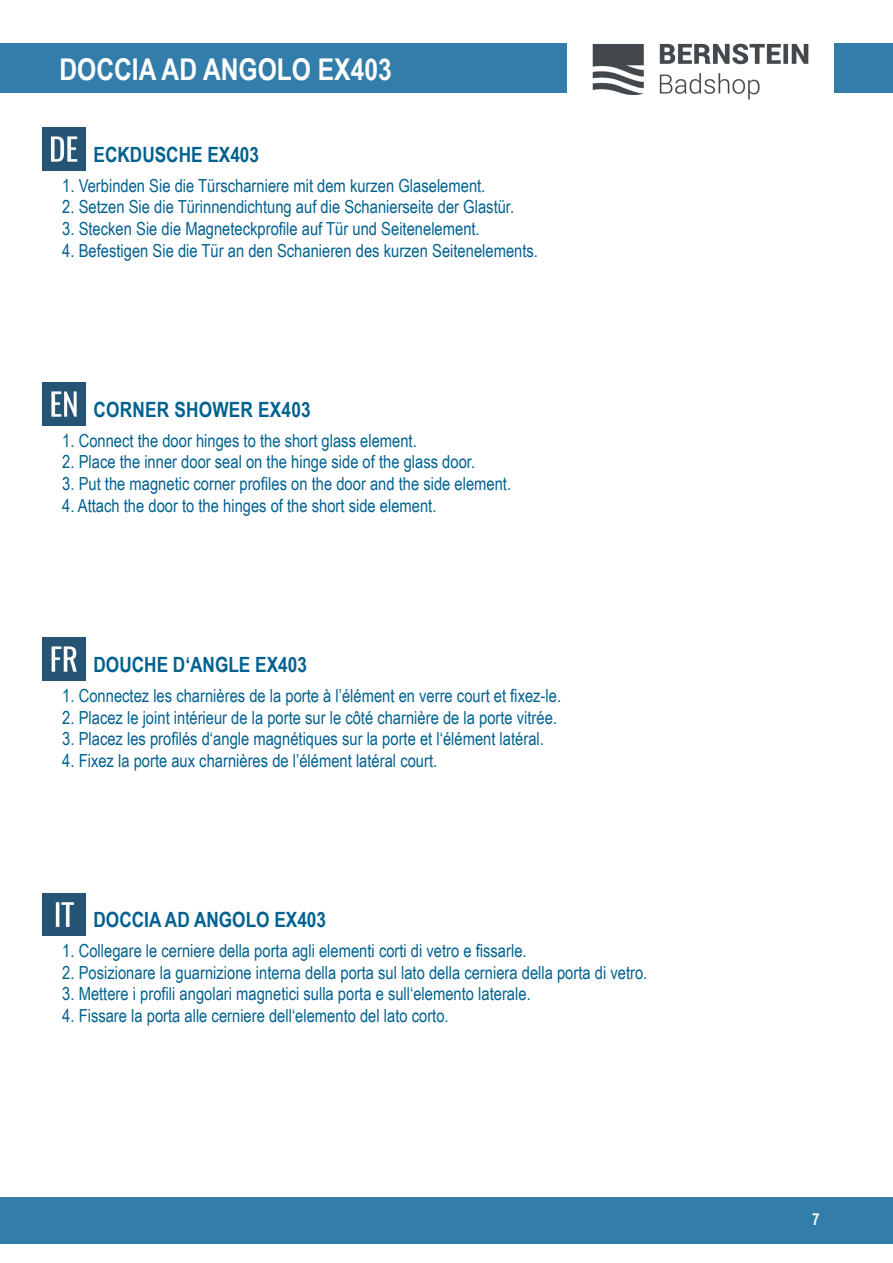
<style>
.page{position:relative;width:893px;height:1263px;background:#fff}
.page>*{position:absolute;margin:0;border:0;box-sizing:border-box;transform-origin:0 0}
.t1{font:700 30px "Arial Narrow";color:#fff}
.Fließtext{font:700 21px "Arial Narrow";color:#00618f}
.Aufzählung{font:18px "Arial Narrow";color:#00618f}
.t2{font:700 16.5px "Arial Narrow";color:#fff}
</style>
<div class="page">
<div style="left:0;top:43px;width:893px;height:50px;background:#337dab"></div>
<div style="left:0;top:1197px;width:893px;height:47px;background:#337dab"></div>
<img style="left:568px;top:43px;width:265px;height:57px">
<img style="left:43px;top:383px;width:42px;height:42px">
<img style="left:43px;top:638px;width:42px;height:42px">
<img style="left:43px;top:893px;width:42px;height:42px">
<img style="left:43px;top:128px;width:42px;height:42px">
<h1 class="t1" style="left:60px;top:47px;width:334px">DOCCIA AD ANGOLO EX403</h1>
<p class="Fließtext" style="left:94px;top:139px;width:167px">ECKDUSCHE EX403</p>
<p class="Aufzählung" style="left:62px;top:172px;width:425px">1. Verbinden Sie die Türscharniere mit dem kurzen Glaselement.</p>
<p class="Aufzählung" style="left:62px;top:194px;width:453px">2. Setzen Sie die Türinnendichtung auf die Schanierseite der Glastür.</p>
<p class="Aufzählung" style="left:62px;top:215px;width:419px">3. Stecken Sie die Magneteckprofile auf Tür und Seitenelement.</p>
<p class="Aufzählung" style="left:62px;top:237px;width:477px">4. Befestigen Sie die Tür an den Schanieren des kurzen Seitenelements.</p>
<p class="Fließtext" style="left:94px;top:394px;width:219px">CORNER SHOWER EX403</p>
<p class="Aufzählung" style="left:62px;top:427px;width:356px">1. Connect the door hinges to the short glass element.</p>
<p class="Aufzählung" style="left:62px;top:449px;width:414px">2. Place the inner door seal on the hinge side of the glass door.</p>
<p class="Aufzählung" style="left:62px;top:470px;width:450px">3. Put the magnetic corner profiles on the door and the side element.</p>
<p class="Aufzählung" style="left:62px;top:492px;width:376px">4. Attach the door to the hinges of the short side element.</p>
<p class="Fließtext" style="left:94px;top:649px;width:215px">DOUCHE D‘ANGLE EX403</p>
<p class="Aufzählung" style="left:62px;top:682px;width:500px">1. Connectez les charnières de la porte à l’élément en verre court et fixez-le.</p>
<p class="Aufzählung" style="left:62px;top:704px;width:496px">2. Placez le joint intérieur de la porte sur le côté charnière de la porte vitrée.</p>
<p class="Aufzählung" style="left:62px;top:726px;width:483px">3. Placez les profilés d‘angle magnétiques sur la porte et l‘élément latéral.</p>
<p class="Aufzählung" style="left:62px;top:747px;width:376px">4. Fixez la porte aux charnières de l’élément latéral court.</p>
<p class="Fließtext" style="left:94px;top:904px;width:234px">DOCCIA AD ANGOLO EX403</p>
<p class="Aufzählung" style="left:62px;top:937px;width:466px">1. Collegare le cerniere della porta agli elementi corti di vetro e fissarle.</p>
<p class="Aufzählung" style="left:62px;top:959px;width:586px">2. Posizionare la guarnizione interna della porta sul lato della cerniera della porta di vetro.</p>
<p class="Aufzählung" style="left:62px;top:981px;width:470px">3. Mettere i profili angolari magnetici sulla porta e sull‘elemento laterale.</p>
<p class="Aufzählung" style="left:62px;top:1002px;width:388px">4. Fissare la porta alle cerniere dell‘elemento del lato corto.</p>
<p class="t2" style="left:812px;top:1207px;width:9px">7</p>
</div>
